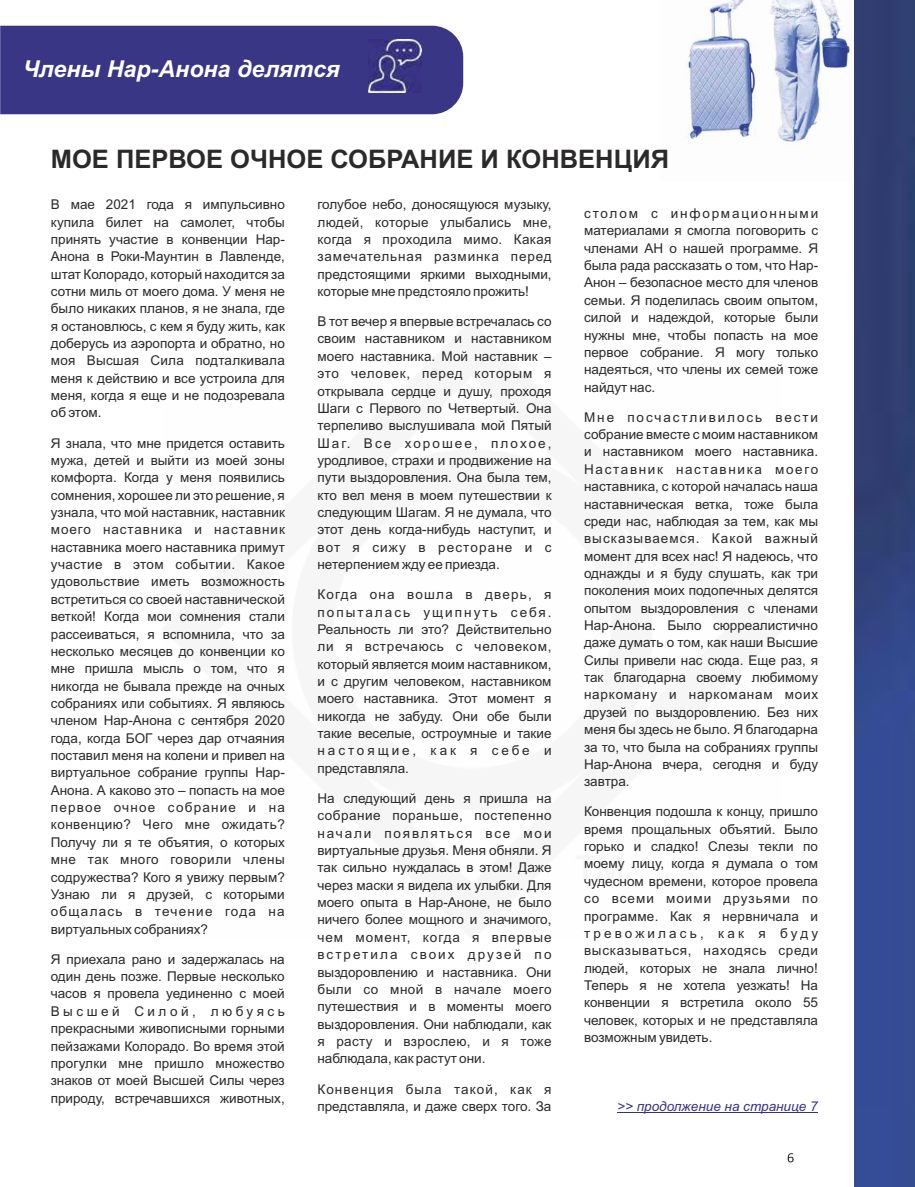
<style>
.page{position:relative;width:915px;height:1187px;background:#fff}
.page>*{position:absolute;margin:0;border:0;box-sizing:border-box;transform-origin:0 0}
.t1{font:700 25.5px "Arial";color:#2b2929}
.t2{font:italic 700 23.25px "Arial";color:#fff}
.t3{font:13.5px/17.4px "Arial";color:#2b2929;text-align:justify}
.t4{font:italic 13.5px "Arial";color:#383085}
</style>
<div class="page">
<img style="left:686px;top:0;width:166px;height:147px">
<svg style="left:787px;top:1153px;width:6px;height:9px"></svg>
<div style="left:0;top:26px;width:463px;height:88px;background:#383685"></div>
<img style="left:368px;top:39px;width:53px;height:53px">
<img style="left:854px;top:0;width:60px;height:1186px">
<hr style="left:617px;top:1111px;width:200px;height:1px;background:#383085">
<h2 class="t2" style="left:23px;top:60px;width:318px">Члены Нар-Анона делятся</h2>
<h1 class="t1" style="left:51px;top:150px;width:619px">МОЕ ПЕРВОЕ ОЧНОЕ СОБРАНИЕ И КОНВЕНЦИЯ</h1>
<p class="t3" style="left:51px;top:197px;width:236px">В мае 2021 года я импульсивно купила билет на самолет, чтобы принять участие в конвенции Нар-Анона в Роки-Маунтин в Лавленде, штат Колорадо, который находится за сотни миль от моего дома. У меня не было никаких планов, я не знала, где я остановлюсь, с кем я буду жить, как доберусь из аэропорта и обратно, но моя Высшая Сила подталкивала меня к действию и все устроила для меня, когда я еще и не подозревала об этом.</p>
<p class="t3" style="left:51px;top:435px;width:235px">Я знала, что мне придется оставить мужа, детей и выйти из моей зоны комфорта. Когда у меня появились сомнения, хорошее ли это решение, я узнала, что мой наставник, наставник моего наставника и наставник наставника моего наставника примут участие в этом событии. Какое удовольствие иметь возможность встретиться со своей наставнической веткой! Когда мои сомнения стали рассеиваться, я вспомнила, что за несколько месяцев до конвенции ко мне пришла мысль о том, что я никогда не бывала прежде на очных собраниях или событиях. Я являюсь членом Нар-Анона с сентября 2020 года, когда БОГ через дар отчаяния поставил меня на колени и привел на виртуальное собрание группы Нар-Анона. А каково это – попасть на мое первое очное собрание и на конвенцию? Чего мне ожидать?<br>Получу ли я те объятия, о которых мне так много говорили члены содружества? Кого я увижу первым?<br>Узнаю ли я друзей, с которыми общалась в течение года на виртуальных собраниях?</p>
<p class="t3" style="left:51px;top:951px;width:235px">Я приехала рано и задержалась на один день позже. Первые несколько часов я провела уединенно с моей Высшей Силой, любуясь прекрасными живописными горными пейзажами Колорадо. Во время этой прогулки мне пришло множество знаков от моей Высшей Силы через природу, встречавшихся животных,</p>
<p class="t3" style="left:317px;top:197px;width:235px">голубое небо, доносящуюся музыку, людей, которые улыбались мне, когда я проходила мимо. Какая замечательная разминка перед предстоящими яркими выходными, которые мне предстояло прожить!</p>
<p class="t3" style="left:317px;top:314px;width:235px">В тот вечер я впервые встречалась со своим наставником и наставником моего наставника. Мой наставник – это человек, перед которым я открывала сердце и душу, проходя Шаги с Первого по Четвертый. Она терпеливо выслушивала мой Пятый Шаг. Все хорошее, плохое, уродливое, страхи и продвижение на пути выздоровления. Она была тем, кто вел меня в моем путешествии к следующим Шагам. Я не думала, что этот день когда-нибудь наступит, и вот я сижу в ресторане и с нетерпением жду ее приезда.</p>
<p class="t3" style="left:317px;top:587px;width:235px">Когда она вошла в дверь, я попыталась ущипнуть себя.<br>Реальность ли это? Действительно ли я встречаюсь с человеком, который является моим наставником, и с другим человеком, наставником моего наставника. Этот момент я никогда не забуду. Они обе были такие веселые, остроумные и такие настоящие, как я себе и представляла.</p>
<p class="t3" style="left:317px;top:790px;width:235px">На следующий день я пришла на собрание пораньше, постепенно начали появляться все мои виртуальные друзья. Меня обняли. Я так сильно нуждалась в этом! Даже через маски я видела их улыбки. Для моего опыта в Нар-Аноне, не было ничего более мощного и значимого, чем момент, когда я впервые встретила своих друзей по выздоровлению и наставника. Они были со мной в начале моего путешествия и в моменты моего выздоровления. Они наблюдали, как я расту и взрослею, и я тоже наблюдала, как растут они.</p>
<p class="t3" style="left:317px;top:1081px;width:235px">Конвенция была такой, как я представляла, и даже сверх того. За</p>
<p class="t3" style="left:584px;top:206px;width:235px">столом с информационными материалами я смогла поговорить с членами АН о нашей программе. Я была рада рассказать о том, что Нар-Анон – безопасное место для членов семьи. Я поделилась своим опытом, силой и надеждой, которые были нужны мне, чтобы попасть на мое первое собрание. Я могу только надеяться, что члены их семей тоже найдут нас.</p>
<p class="t3" style="left:584px;top:409px;width:235px">Мне посчастливилось вести собрание вместе с моим наставником и наставником моего наставника.<br>Наставник наставника моего наставника, с которой началась наша наставническая ветка, тоже была среди нас, наблюдая за тем, как мы высказываемся. Какой важный момент для всех нас! Я надеюсь, что однажды и я буду слушать, как три поколения моих подопечных делятся опытом выздоровления с членами Нар-Анона. Было сюрреалистично даже думать о том, как наши Высшие Силы привели нас сюда. Еще раз, я так благодарна своему любимому наркоману и наркоманам моих друзей по выздоровлению. Без них меня бы здесь не было. Я благодарна за то, что была на собраниях группы Нар-Анона вчера, сегодня и буду завтра.</p>
<p class="t3" style="left:584px;top:804px;width:235px">Конвенция подошла к концу, пришло время прощальных объятий. Было горько и сладко! Слезы текли по моему лицу, когда я думала о том чудесном времени, которое провела со всеми моими друзьями по программе. Как я нервничала и тревожилась, как я буду высказываться, находясь среди людей, которых не знала лично!<br>Теперь я не хотела уезжать! На конвенции я встретила около 55 человек, которых и не представляла возможным увидеть.</p>
<p class="t4" style="left:617px;top:1100px;width:202px">&gt;&gt; продолжение на странице 7</p>
</div>
